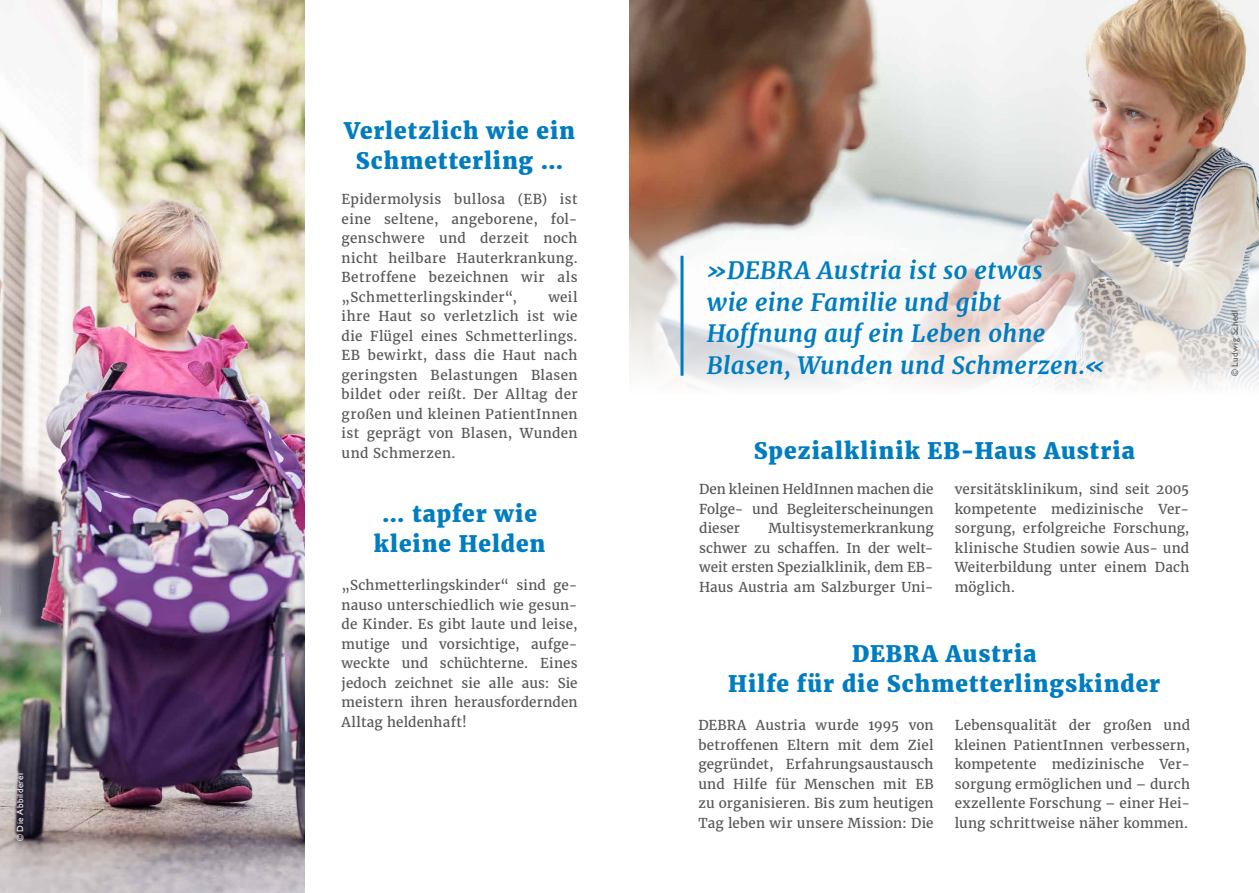
<style>
.page{position:relative;width:1259px;height:893px;background:#fff}
.page>*{position:absolute;margin:0;border:0;box-sizing:border-box;transform-origin:0 0}
.t1{font:italic 700 24px/31.5px "Merriweather";letter-spacing:.01em;color:#007cc0}
.t2{font:900 22.5px/30px "Merriweather";letter-spacing:.045em;color:#007cc0;text-align:center}
.t3{font:13.5px/19.5px "Merriweather";letter-spacing:.015em;color:#575756;text-align:justify}
.t4{font:9px "Gill Sans";letter-spacing:.05em;color:#fff}
.t5{font:9px "Gill Sans";letter-spacing:.05em;color:#575756}
</style>
<div class="page">
<img style="left:0;top:0;width:305px;height:893px">
<img style="left:629px;top:0;width:630px;height:196px">
<svg style="left:629px;top:196px;width:630px;height:192px"></svg>
<hr style="left:680px;top:256px;width:3px;height:120px;background:#007cc0">
<p class="t4" style="left:15px;top:841px;width:70px;rotate:-90deg">© Die Abbilderei</p>
<h2 class="t2" style="left:344px;top:116px;width:232px">Verletzlich wie ein<br>Schmetterling …</h2>
<p class="t3" style="left:341px;top:190px;width:237px">Epidermolysis bullosa (EB) ist eine seltene, angeborene, fol&shy;genschwere und derzeit noch nicht heilbare Hauterkrankung.<br>Betroffene bezeichnen wir als „Schmetterlingskinder“,</p>
<p class="t3" style="left:341px;top:287px;width:237px;text-indent:207px">weil ihre Haut so verletzlich ist wie die Flügel eines Schmetterlings.<br>EB bewirkt, dass die Haut nach geringsten Belastungen Blasen bildet oder reißt. Der Alltag der großen und kleinen PatientInnen ist geprägt von Blasen, Wunden und Schmerzen.</p>
<h2 class="t2" style="left:374px;top:498px;width:173px">… tapfer wie kleine Helden</h2>
<p class="t3" style="left:341px;top:575px;width:237px">„Schmetterlingskinder“ sind ge&shy;nauso unterschiedlich wie gesun&shy;de Kinder. Es gibt laute und leise, mutige und vorsichtige, aufge&shy;weckte und schüchterne. Eines jedoch zeichnet sie alle aus: Sie meistern ihren herausfordernden Alltag heldenhaft!</p>
<h1 class="t1" style="left:707px;top:254px;width:400px">»DEBRA Austria ist so etwas<br>wie eine Familie und gibt<br>Hoffnung auf ein Leben ohne<br>Blasen, Wunden und Schmerzen.«</h1>
<h2 class="t2" style="left:754px;top:435px;width:382px">Spezialklinik EB-Haus Austria</h2>
<p class="t3" style="left:699px;top:479px;width:236px">Den kleinen HeldInnen machen die Folge- und Begleiterscheinungen dieser</p>
<p class="t3" style="left:699px;top:518px;width:236px;text-indent:69px">Multisystemerkrankung schwer zu schaffen. In der welt&shy;weit ersten Spezialklinik, dem EB-Haus Austria am Salzburger Uni-</p>
<p class="t3" style="left:955px;top:479px;width:236px">versitätsklinikum, sind seit 2005 kompetente medizinische Ver&shy;sorgung, erfolgreiche Forschung, klinische Studien sowie Aus- und Weiterbildung unter einem Dach möglich.</p>
<h2 class="t2" style="left:728px;top:638px;width:433px">DEBRA Austria<br>Hilfe für die Schmetterlingskinder</h2>
<p class="t3" style="left:698px;top:715px;width:237px">DEBRA Austria wurde 1995 von betroffenen Eltern mit dem Ziel gegründet, Erfahrungsaustausch und Hilfe für Menschen mit EB zu organisieren. Bis zum heutigen Tag leben wir unsere Mission: Die</p>
<p class="t3" style="left:955px;top:715px;width:237px">Lebensqualität der großen und kleinen PatientInnen verbessern, kompetente medizinische Ver&shy;sorgung ermöglichen und – durch exzellente Forschung – einer Hei&shy;lung schrittweise näher kommen.</p>
<p class="t5" style="left:1229px;top:376px;width:68px;rotate:-90deg">© Ludwig Schedl</p>
</div>
